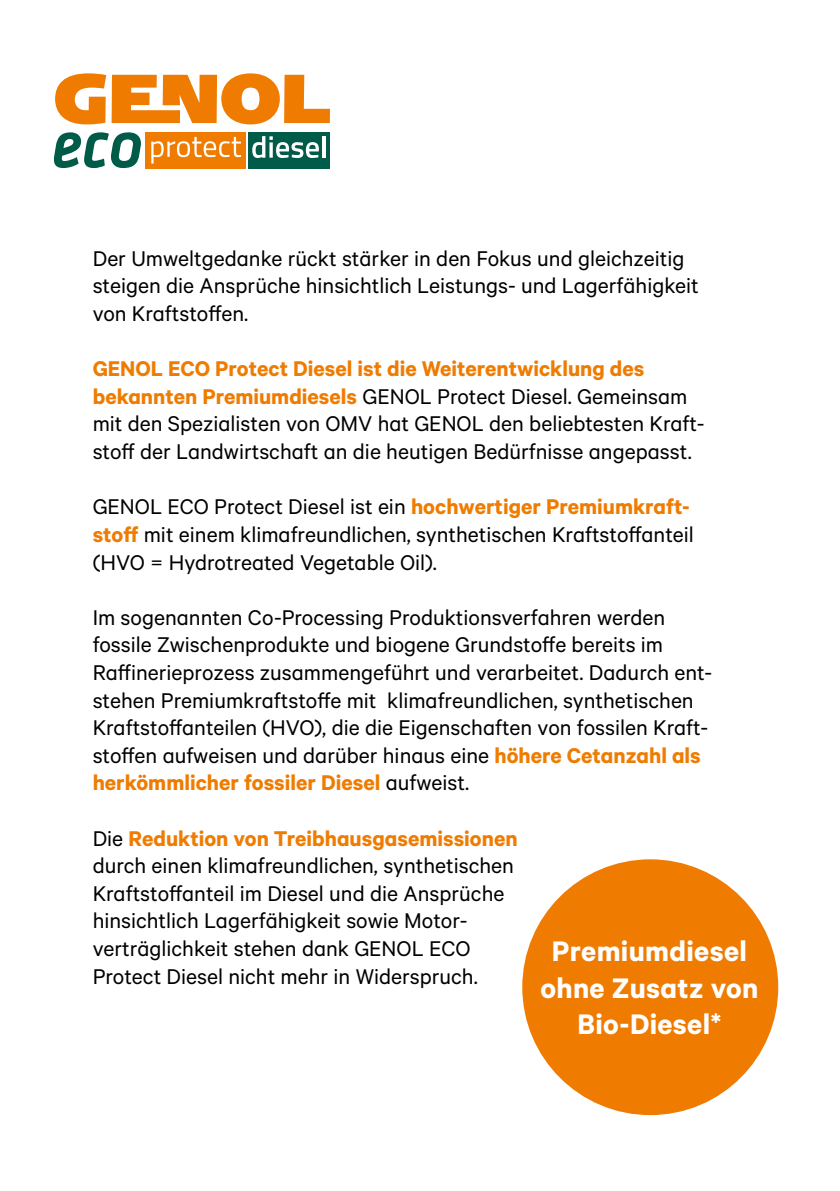
<style>
.page{position:relative;width:840px;height:1191px;background:#fff}
.page>*{position:absolute;margin:0;border:0;box-sizing:border-box;transform-origin:0 0}
.t1{font:31.8px/36.6px "Calibre LH Headline";letter-spacing:.01em;color:#fff;text-align:center}
.t2{font:24px/27.6px "Calibre LH";color:#000}
.t3{font:24px "Calibre LH Headline";color:#ef7c00}
.s1{font-family:"Calibre LH Headline";color:#ef7c00}
.s2{font-family:"Calibre LH";color:#000}
</style>
<div class="page">
<svg style="left:55px;top:73px;width:275px;height:51px"></svg>
<div style="left:146px;top:132px;width:100px;height:36px;background:#ef7c00"></div>
<div style="left:249px;top:132px;width:81px;height:36px;background:#005b48"></div>
<svg style="left:151px;top:137px;width:90px;height:27px"></svg>
<svg style="left:252px;top:136px;width:67px;height:22px"></svg>
<hr style="left:322px;top:136px;width:3px;height:22px;background:#fff">
<svg style="left:54px;top:132px;width:87px;height:36px"></svg>
<div style="left:522px;top:859px;width:255px;height:256px;background:#ef7c00;border-radius:50%"></div>
<p class="t2" style="left:93px;top:244px;width:607px">Der Umweltgedanke rückt stärker in den Fokus und gleichzeitig steigen die Ansprüche hinsichtlich Leistungs- und Lagerfähigkeit von Kraftstoffen.</p>
<p class="t3" style="left:93px;top:354px;width:553px">GENOL ECO Protect Diesel ist die Weiterentwicklung des</p>
<p class="t2" style="left:93px;top:382px;width:613px"><span class="s1">bekannten Premiumdiesels</span> GENOL Protect Diesel. Gemeinsam mit den Spezialisten von OMV hat GENOL den beliebtesten Kraft&shy;stoff der Landwirtschaft an die heutigen Bedürfnisse angepasst.</p>
<p class="t2" style="left:93px;top:492px;width:602px">GENOL ECO Protect Diesel ist ein <span class="s1">hochwertiger Premiumkraft&shy;stoff</span> mit einem klimafreundlichen, synthetischen Kraftstoffanteil (HVO = Hydrotreated Vegetable Oil).</p>
<p class="t2" style="left:93px;top:602px;width:620px">Im sogenannten Co-Processing Produktionsverfahren werden fossile Zwischenprodukte und biogene Grundstoffe bereits im Raffinerieprozess zusammengeführt und verarbeitet. Dadurch ent&shy;stehen Premiumkraftstoffe mit klimafreundlichen, synthetischen Kraftstoffanteilen (HVO), die die Eigenschaften von fossilen Kraft&shy;stoffen aufweisen und darüber hinaus eine <span class="s1">höhere Cetanzahl als</span></p>
<p class="t3" style="left:93px;top:768px;width:378px">herkömmlicher fossiler Diesel <span class="s2">aufweist.</span></p>
<p class="t3" style="left:93px;top:823px;width:426px"><span class="s2">Die</span> Reduktion von Treibhausgasemissionen</p>
<p class="t2" style="left:93px;top:851px;width:422px">durch einen klimafreundlichen, synthetischen Kraftstoffanteil im Diesel und die Ansprüche hinsichtlich Lagerfähigkeit sowie Motor&shy;verträglichkeit stehen dank GENOL ECO Protect Diesel nicht mehr in Widerspruch.</p>
<h1 class="t1" style="left:540px;top:931px;width:219px">Premiumdiesel ohne Zusatz von<br>Bio-Diesel*</h1>
</div>
